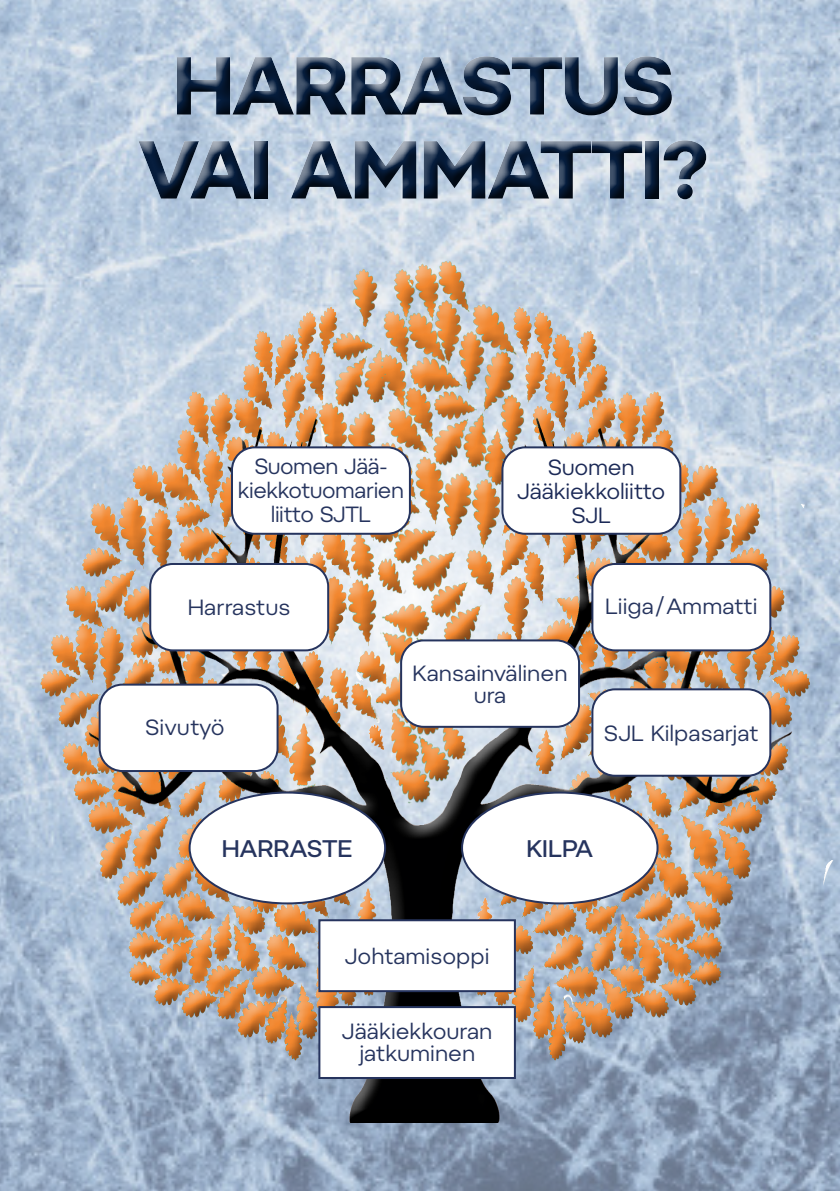
<style>
.page{position:relative;width:840px;height:1191px;background:#fff}
.page>*{position:absolute;margin:0;border:0;box-sizing:border-box;transform-origin:0 0}
.t1{font:700 82px/84px "Pepi";letter-spacing:-.02em;color:#061d3d;text-align:center}
.t2{font:500 24px "Pepi";color:#26345e}
.t3{font:22px/22px "Pepi";color:#26345e;text-align:center}
.t4{font:22px/24px "Pepi";letter-spacing:-.02em;color:#26345e;text-align:center}
.t5{font:22px/24px "Pepi";letter-spacing:-.01em;color:#1c2a57;text-align:center}
</style>
<div class="page">
<img style="left:0;top:0;width:839px;height:1191px">
<img style="left:0;top:180px;width:836px;height:943px">
<div style="left:26px;top:247px;width:810px;height:876px;background:#fff;opacity:.75"></div>
<div style="left:33px;top:264px;width:803px;height:859px;background:#231f20;opacity:.75"></div>
<div style="left:462px;top:792px;width:195px;height:111px;background:#fff;border-radius:50%"></div>
<div style="left:592px;top:689px;width:177px;height:86px;background:#fff;border-radius:23px"></div>
<div style="left:591px;top:688px;width:179px;height:88px;border:2px solid #26345e;border-radius:23px"></div>
<div style="left:592px;top:564px;width:177px;height:86px;background:#fff;border-radius:23px"></div>
<div style="left:591px;top:563px;width:179px;height:88px;border:2px solid #26345e;border-radius:23px"></div>
<div style="left:232px;top:447px;width:177px;height:87px;background:#fff;border-radius:23px"></div>
<div style="left:231px;top:446px;width:179px;height:89px;border:2px solid #26345e;border-radius:23px"></div>
<div style="left:189px;top:792px;width:196px;height:111px;background:#fff;border-radius:50%"></div>
<div style="left:401px;top:640px;width:177px;height:87px;background:#fff;border-radius:23px"></div>
<div style="left:400px;top:639px;width:179px;height:89px;border:2px solid #26345e;border-radius:23px"></div>
<div style="left:100px;top:684px;width:177px;height:87px;background:#fff;border-radius:23px"></div>
<div style="left:99px;top:683px;width:179px;height:89px;border:2px solid #26345e;border-radius:23px"></div>
<div style="left:150px;top:564px;width:178px;height:86px;background:#fff;border-radius:23px"></div>
<div style="left:149px;top:563px;width:180px;height:88px;border:2px solid #26345e;border-radius:23px"></div>
<div style="left:125px;top:42px;width:590px;height:166px;background:#fff;opacity:.75"></div>
<div style="left:138px;top:49px;width:582px;height:164px;background:#231f20;opacity:.75"></div>
<div style="left:502px;top:447px;width:178px;height:87px;background:#fff;border-radius:23px"></div>
<div style="left:501px;top:446px;width:180px;height:89px;border:2px solid #26345e;border-radius:23px"></div>
<div style="left:318px;top:919px;width:197px;height:73px;background:#fff;border:2px solid #26345e"></div>
<div style="left:318px;top:1006px;width:197px;height:73px;background:#fff;border:2px solid #26345e"></div>
<h1 class="t1" style="left:139px;top:42px;width:570px">HARRASTUS<br>VAI AMMATTI?</h1>
<p class="t4" style="left:238px;top:453px;width:167px">Suomen Jää&shy;kiekkotuomarien liitto SJTL</p>
<p class="t5" style="left:517px;top:454px;width:149px">Suomen<br>Jääkiekkoliitto<br>SJL</p>
<p class="t3" style="left:188px;top:596px;width:104px">Harrastus</p>
<p class="t3" style="left:145px;top:716px;width:81px">Sivutyö</p>
<p class="t3" style="left:412px;top:661px;width:156px">Kansainvälinen ura</p>
<p class="t3" style="left:605px;top:594px;width:154px">Liiga/Ammatti</p>
<p class="t3" style="left:603px;top:721px;width:156px">SJL Kilpasarjat</p>
<p class="t2" style="left:222px;top:834px;width:132px">HARRASTE</p>
<p class="t2" style="left:526px;top:834px;width:68px">KILPA</p>
<p class="t3" style="left:345px;top:944px;width:146px">Johtamisoppi</p>
<p class="t3" style="left:341px;top:1019px;width:152px">Jääkiekkouran jatkuminen</p>
</div>
